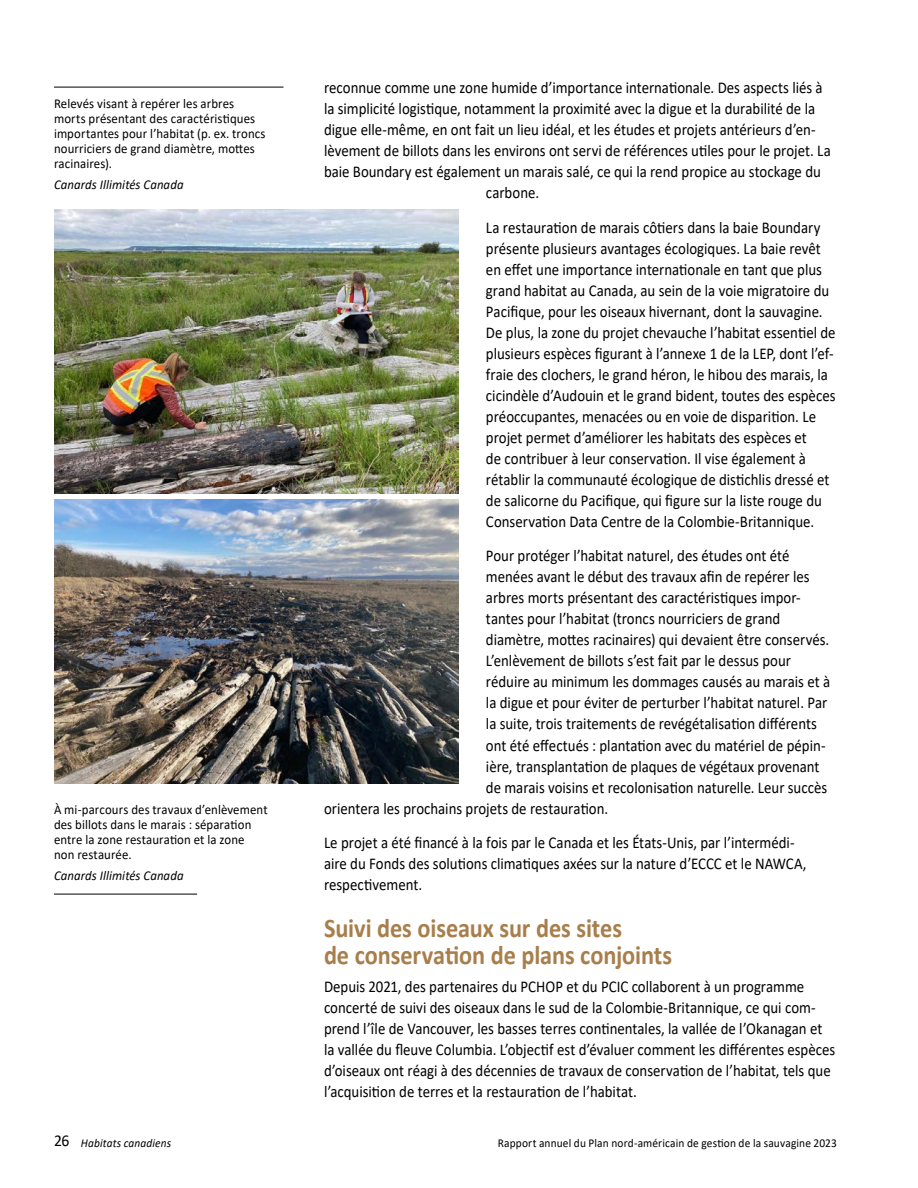
<style>
.page{position:relative;width:918px;height:1188px;background:#fff}
.page>*{position:absolute;margin:0;border:0;box-sizing:border-box;transform-origin:0 0}
.Article_heading{font:700 27px/27px "Calibri";letter-spacing:-.005em;color:#a87e4b;scale:.9 1}
.Body_text{font:16.5px/21px "Calibri";color:#000;scale:.9 1}
.t1{font:13.5px/15px "Calibri";letter-spacing:.005em;color:#000;scale:.95 1}
.t2{font:italic 13.5px "Calibri";letter-spacing:.005em;color:#000;scale:.95 1}
.t3{font:12px "Calibri";letter-spacing:.01em;color:#000;scale:.95 1}
.t4{font:italic 12px "Calibri";letter-spacing:.01em;color:#000;scale:.95 1}
.s1{font-style:normal;font-size:16.5px}
</style>
<div class="page">
<img style="left:54px;top:210px;width:405px;height:283px">
<hr style="left:54px;top:87px;width:230px;height:1px;background:#000">
<img style="left:54px;top:500px;width:405px;height:283px">
<hr style="left:54px;top:894px;width:143px;height:1px;background:#000">
<p class="t1" style="left:54px;top:95px;width:224px">Relevés visant à repérer les arbres morts présentant des caractéristiques importantes pour l’habitat (p. ex. troncs nourriciers de grand diamètre, mottes racinaires).</p>
<p class="t2" style="left:54px;top:175px;width:138px">Canards Illimités Canada</p>
<p class="t1" style="left:54px;top:801px;width:226px">À mi-parcours des travaux d’enlèvement des billots dans le marais : séparation entre la zone restauration et la zone non restaurée.</p>
<p class="t2" style="left:54px;top:867px;width:138px">Canards Illimités Canada</p>
<p class="Body_text" style="left:324px;top:77px;width:556px">reconnue comme une zone humide d’importance internationale. Des aspects liés à</p>
<p class="Body_text" style="left:324px;top:98px;width:547px">la simplicité logistique, notamment la proximité avec la digue et la durabilité de la</p>
<p class="Body_text" style="left:324px;top:119px;width:548px">digue elle-même, en ont fait un lieu idéal, et les études et projets antérieurs d’en-</p>
<p class="Body_text" style="left:324px;top:140px;width:565px">lèvement de billots dans les environs ont servi de références utiles pour le projet. La</p>
<p class="Body_text" style="left:324px;top:161px;width:554px">baie Boundary est également un marais salé, ce qui la rend propice au stockage du</p>
<p class="Body_text" style="left:486px;top:182px;width:61px">carbone.</p>
<p class="Body_text" style="left:486px;top:217px;width:390px">La restauration de marais côtiers dans la baie Boundary présente plusieurs avantages écologiques. La baie revêt en effet une importance internationale en tant que plus grand habitat au Canada, au sein de la voie migratoire du Pacifique, pour les oiseaux hivernant, dont la sauvagine.<br>De plus, la zone du projet chevauche l’habitat essentiel de plusieurs espèces figurant à l’annexe 1 de la LEP, dont l’ef&shy;fraie des clochers, le grand héron, le hibou des marais, la cicindèle d’Audouin et le grand bident, toutes des espèces préoccupantes, menacées ou en voie de disparition. Le projet permet d’améliorer les habitats des espèces et<br>de contribuer à leur conservation. Il vise également à rétablir la communauté écologique de distichlis dressé et de salicorne du Pacifique, qui figure sur la liste rouge du Conservation Data Centre de la Colombie-Britannique.</p>
<p class="Body_text" style="left:486px;top:545px;width:339px">Pour protéger l’habitat naturel, des études ont été</p>
<p class="Body_text" style="left:486px;top:566px;width:361px">menées avant le début des travaux afin de repérer les</p>
<p class="Body_text" style="left:486px;top:587px;width:351px">arbres morts présentant des caractéristiques impor-</p>
<p class="Body_text" style="left:486px;top:608px;width:329px">tantes pour l’habitat (troncs nourriciers de grand</p>
<p class="Body_text" style="left:486px;top:629px;width:383px">diamètre, mottes racinaires) qui devaient être conservés.</p>
<p class="Body_text" style="left:486px;top:650px;width:340px">L’enlèvement de billots s’est fait par le dessus pour</p>
<p class="Body_text" style="left:486px;top:671px;width:384px">réduire au minimum les dommages causés au marais et à</p>
<p class="Body_text" style="left:486px;top:692px;width:381px">la digue et pour éviter de perturber l’habitat naturel. Par</p>
<p class="Body_text" style="left:486px;top:713px;width:369px">la suite, trois traitements de revégétalisation différents</p>
<p class="Body_text" style="left:486px;top:734px;width:379px">ont été effectués : plantation avec du matériel de pépin-</p>
<p class="Body_text" style="left:486px;top:755px;width:372px">ière, transplantation de plaques de végétaux provenant</p>
<p class="Body_text" style="left:486px;top:776px;width:381px">de marais voisins et recolonisation naturelle. Leur succès</p>
<p class="Body_text" style="left:324px;top:797px;width:317px">orientera les prochains projets de restauration.</p>
<p class="Body_text" style="left:324px;top:832px;width:538px">Le projet a été financé à la fois par le Canada et les États-Unis, par l’intermédi&shy;aire du Fonds des solutions climatiques axées sur la nature d’ECCC et le NAWCA, respectivement.</p>
<h4 class="Article_heading" style="left:324px;top:914px;width:388px">Suivi des oiseaux sur des sites<br>de conservation de plans conjoints</h4>
<p class="Body_text" style="left:324px;top:975px;width:570px">Depuis 2021, des partenaires du PCHOP et du PCIC collaborent à un programme concerté de suivi des oiseaux dans le sud de la Colombie-Britannique, ce qui com&shy;prend l’île de Vancouver, les basses terres continentales, la vallée de l’Okanagan et la vallée du fleuve Columbia. L’objectif est d’évaluer comment les différentes espèces d’oiseaux ont réagi à des décennies de travaux de conservation de l’habitat, tels que l’acquisition de terres et la restauration de l’habitat.</p>
<p class="t4" style="left:54px;top:1135px;width:125px"><span class="s1">26</span> Habitats canadiens</p>
<p class="t3" style="left:498px;top:1135px;width:358px">Rapport annuel du Plan nord-américain de gestion de la sauvagine 2023</p>
</div>
